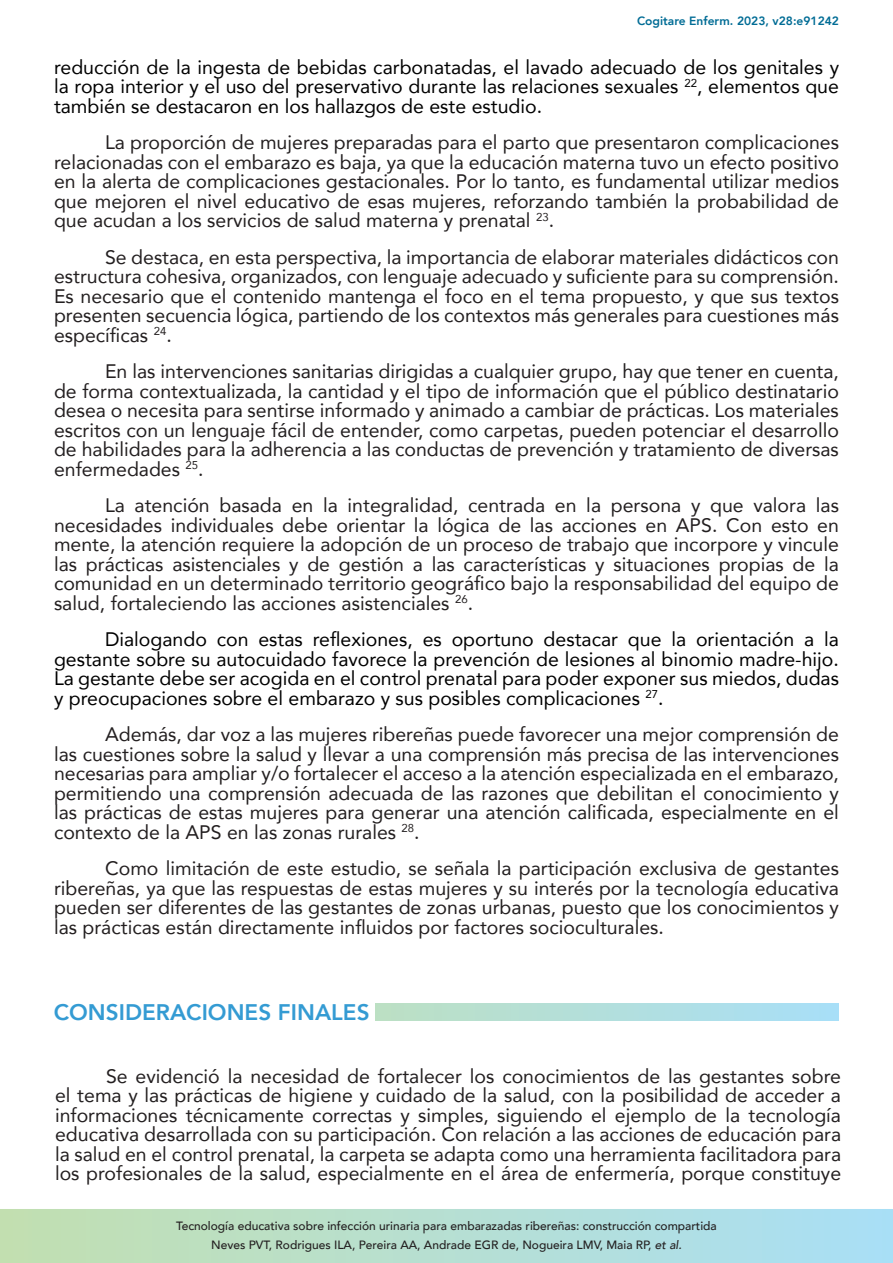
<style>
.page{position:relative;width:893px;height:1263px;background:#fff}
.page>*{position:absolute;margin:0;border:0;box-sizing:border-box;transform-origin:0 0}
.t1{font:800 22.5px "Avenir";color:#349bd3}
.t2{font:19.5px/19.5px "Avenir";color:#231f20;text-align:justify}
.t3{font:19.5px/19.5px "Avenir";color:#000;text-align:justify}
.t4{font:500 12px/18.6px "Avenir";color:#231f20;text-align:center}
.t5{font:800 12px "Avenir";color:#006c95}
.s1{font-style:italic}
</style>
<div class="page">
<svg style="left:0;top:1209px;width:893px;height:54px;background:#b6dfd2"></svg>
<div style="left:376px;top:1004px;width:463px;height:16px;background:linear-gradient(to right,#bce0c3,#a8dff7)"></div>
<p class="t5" style="left:637px;top:10px;width:203px">Cogitare Enferm. 2023, v28:e91242</p>
<p class="t3" style="left:54px;top:56px;width:787px">reducción de la ingesta de bebidas carbonatadas, el lavado adecuado de los genitales y la ropa interior y el uso del preservativo durante las relaciones sexuales <sup>22</sup>, elementos que también se destacaron en los hallazgos de este estudio.</p>
<p class="t2" style="left:54px;top:132px;width:787px;text-indent:51px">La proporción de mujeres preparadas para el parto que presentaron complicaciones relacionadas con el embarazo es baja, ya que la educación materna tuvo un efecto positivo en la alerta de complicaciones gestacionales. Por lo tanto, es fundamental utilizar medios que mejoren el nivel educativo de esas mujeres, reforzando también la probabilidad de que acudan a los servicios de salud materna y prenatal <sup>23</sup>.</p>
<p class="t2" style="left:54px;top:246px;width:786px;text-indent:51px">Se destaca, en esta perspectiva, la importancia de elaborar materiales didácticos con estructura cohesiva, organizados, con lenguaje adecuado y suficiente para su comprensión.<br>Es necesario que el contenido mantenga el foco en el tema propuesto, y que sus textos presenten secuencia lógica, partiendo de los contextos más generales para cuestiones más específicas <sup>24</sup>.</p>
<p class="t2" style="left:54px;top:361px;width:786px;text-indent:51px">En las intervenciones sanitarias dirigidas a cualquier grupo, hay que tener en cuenta, de forma contextualizada, la cantidad y el tipo de información que el público destinatario desea o necesita para sentirse informado y animado a cambiar de prácticas. Los materiales escritos con un lenguaje fácil de entender, como carpetas, pueden potenciar el desarrollo de habilidades para la adherencia a las conductas de prevención y tratamiento de diversas enfermedades <sup>25</sup>.</p>
<p class="t2" style="left:54px;top:495px;width:786px;text-indent:51px">La atención basada en la integralidad, centrada en la persona y que valora las necesidades individuales debe orientar la lógica de las acciones en APS. Con esto en mente, la atención requiere la adopción de un proceso de trabajo que incorpore y vincule las prácticas asistenciales y de gestión a las características y situaciones propias de la comunidad en un determinado territorio geográfico bajo la responsabilidad del equipo de salud, fortaleciendo las acciones asistenciales <sup>26</sup>.</p>
<p class="t3" style="left:54px;top:629px;width:786px;text-indent:51px">Dialogando con estas reflexiones, es oportuno destacar que la orientación a la gestante sobre su autocuidado favorece la prevención de lesiones al binomio madre-hijo.<br>La gestante debe ser acogida en el control prenatal para poder exponer sus miedos, dudas y preocupaciones sobre el embarazo y sus posibles complicaciones <sup>27</sup>.</p>
<p class="t2" style="left:54px;top:724px;width:786px;text-indent:51px">Además, dar voz a las mujeres ribereñas puede favorecer una mejor comprensión de las cuestiones sobre la salud y llevar a una comprensión más precisa de las intervenciones necesarias para ampliar y/o fortalecer el acceso a la atención especializada en el embarazo, permitiendo una comprensión adecuada de las razones que debilitan el conocimiento y las prácticas de estas mujeres para generar una atención calificada, especialmente en el contexto de la APS en las zonas rurales <sup>28</sup>.</p>
<p class="t2" style="left:54px;top:858px;width:786px;text-indent:51px">Como limitación de este estudio, se señala la participación exclusiva de gestantes ribereñas, ya que las respuestas de estas mujeres y su interés por la tecnología educativa pueden ser diferentes de las gestantes de zonas urbanas, puesto que los conocimientos y las prácticas están directamente influidos por factores socioculturales.</p>
<p class="t1" style="left:54px;top:992px;width:317px">CONSIDERACIONES FINALES</p>
<p class="t2" style="left:55px;top:1066px;width:788px;text-indent:51px">Se evidenció la necesidad de fortalecer los conocimientos de las gestantes sobre el tema y las prácticas de higiene y cuidado de la salud, con la posibilidad de acceder a informaciones técnicamente correctas y simples, siguiendo el ejemplo de la tecnología educativa desarrollada con su participación. Con relación a las acciones de educación para la salud en el control prenatal, la carpeta se adapta como una herramienta facilitadora para los profesionales de la salud, especialmente en el área de enfermería, porque constituye</p>
<p class="t4" style="left:176px;top:1216px;width:542px">Tecnología educativa sobre infección urinaria para embarazadas ribereñas: construcción compartida<br>Neves PVT, Rodrigues ILA, Pereira AA, Andrade EGR de, Nogueira LMV, Maia RP, <span class="s1">et al.</span></p>
</div>
